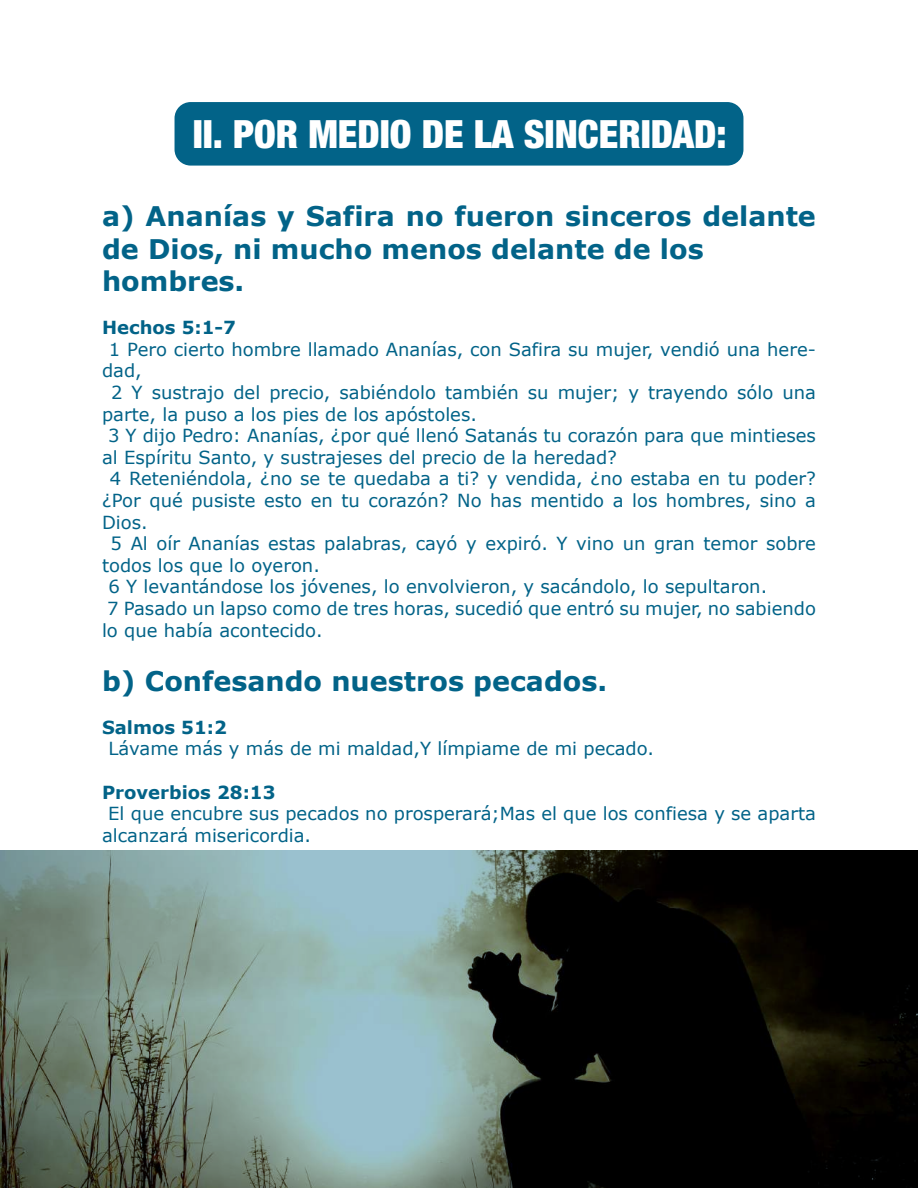
<style>
.page{position:relative;width:918px;height:1188px;background:#fff}
.page>*{position:absolute;margin:0;border:0;box-sizing:border-box;transform-origin:0 0}
.t1{font:900 condensed 39px "Helvetica Neue";color:#fff}
.t2{font:700 27px/32.4px "Verdana";color:#026388}
.t3{font:18px/21.6px "Verdana";color:#026388}
.t4{font:700 18px "Verdana";color:#026388}
</style>
<div class="page">
<div style="left:175px;top:102px;width:568px;height:64px;background:#026388;border-radius:16px"></div>
<svg style="left:0;top:851px;width:918px;height:337px;background:#495753"></svg>
<h1 class="t1" style="left:193px;top:110px;width:536px">II. POR MEDIO DE LA SINCERIDAD:</h1>
<h2 class="t2" style="left:102px;top:200px;width:715px">a) Ananías y Safira no fueron sinceros delante de Dios, ni mucho menos delante de los hombres.</h2>
<p class="t4" style="left:102px;top:315px;width:135px">Hechos 5:1-7</p>
<p class="t3" style="left:109px;top:338px;width:708px">1 Pero cierto hombre llamado Ananías, con Safira su mujer, vendió una here-</p>
<p class="t3" style="left:102px;top:360px;width:41px">dad,</p>
<p class="t3" style="left:111px;top:382px;width:706px">2 Y sustrajo del precio, sabiéndolo también su mujer; y trayendo sólo una</p>
<p class="t3" style="left:102px;top:403px;width:376px">parte, la puso a los pies de los apóstoles.</p>
<p class="t3" style="left:108px;top:425px;width:709px">3 Y dijo Pedro: Ananías, ¿por qué llenó Satanás tu corazón para que mintieses</p>
<p class="t3" style="left:102px;top:446px;width:517px">al Espíritu Santo, y sustrajeses del precio de la heredad?</p>
<p class="t3" style="left:110px;top:468px;width:708px">4 Reteniéndola, ¿no se te quedaba a ti? y vendida, ¿no estaba en tu poder?</p>
<p class="t3" style="left:102px;top:490px;width:715px">¿Por qué pusiste esto en tu corazón? No has mentido a los hombres, sino a</p>
<p class="t3" style="left:102px;top:511px;width:47px">Dios.</p>
<p class="t3" style="left:111px;top:533px;width:707px">5 Al oír Ananías estas palabras, cayó y expiró. Y vino un gran temor sobre</p>
<p class="t3" style="left:102px;top:554px;width:219px">todos los que lo oyeron.</p>
<p class="t3" style="left:108px;top:576px;width:660px">6 Y levantándose los jóvenes, lo envolvieron, y sacándolo, lo sepultaron.</p>
<p class="t3" style="left:107px;top:598px;width:710px">7 Pasado un lapso como de tres horas, sucedió que entró su mujer, no sabiendo</p>
<p class="t3" style="left:102px;top:619px;width:222px">lo que había acontecido.</p>
<h2 class="t2" style="left:102px;top:664px;width:507px">b) Confesando nuestros pecados.</h2>
<p class="t4" style="left:102px;top:715px;width:126px">Salmos 51:2</p>
<p class="t3" style="left:108px;top:738px;width:547px">Lávame más y más de mi maldad,Y límpiame de mi pecado.</p>
<p class="t4" style="left:102px;top:779px;width:175px">Proverbios 28:13</p>
<p class="t3" style="left:102px;top:803px;width:715px;text-indent:6px">El que encubre sus pecados no prosperará;Mas el que los confiesa y se aparta alcanzará misericordia.</p>
</div>
